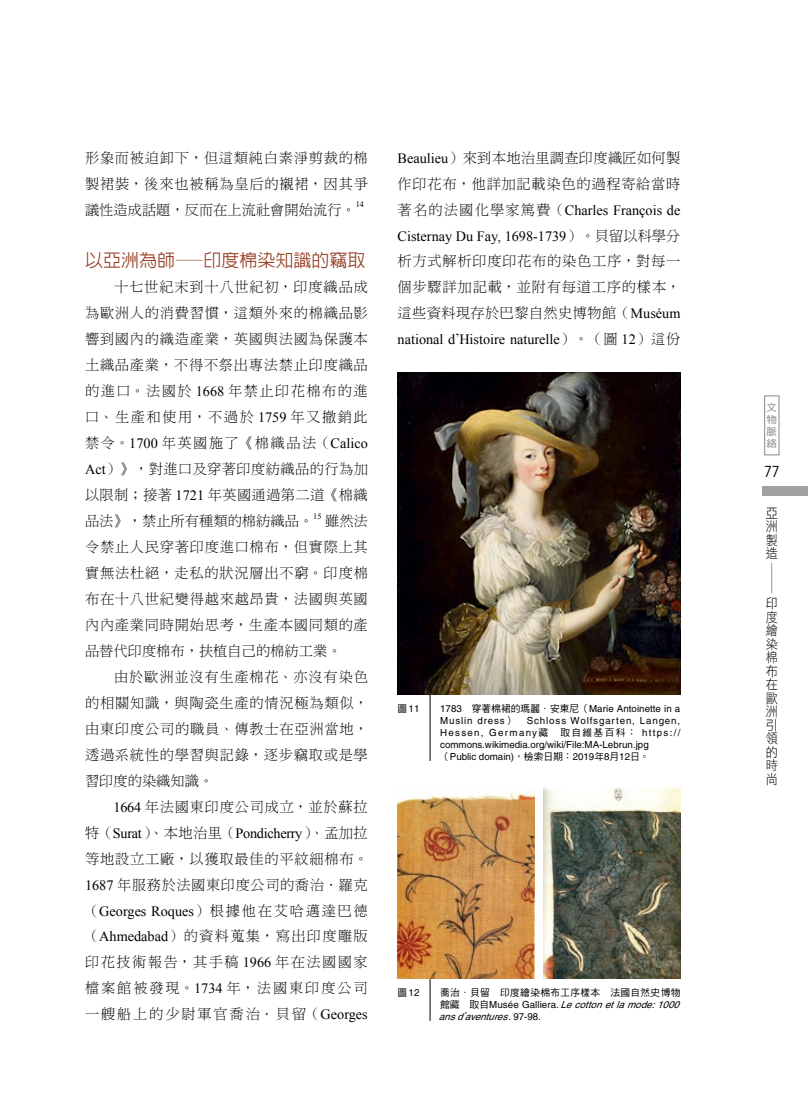
<style>
.page{position:relative;width:808px;height:1106px;background:#fff}
.page>*{position:absolute;margin:0;border:0;box-sizing:border-box;transform-origin:0 0}
.t1{font:500 18px "AR Hei B5";color:#954025}
.t2{font:condensed 15px "ITC Avant Garde Std";color:#000}
.t3{font:14.25px/26px "DF Ming Std W3";letter-spacing:.05em;color:#000;text-align:justify}
.t4{font:14.25px/26px "Times New Roman";color:#000}
.t5{font:14.25px "Times New Roman";letter-spacing:-.02em;color:#000}
.t6{font:13.5px/13.5px "DF Hei Std W3";color:#000;text-align:justify;scale:.9 1}
.t7{font:12.15px "DF Hei Std W3";color:#000;scale:2.5 1}
.t8{font:10.05px/12px "DF Hei Std W5";color:#898989;text-align:justify;scale:1.05 1}
.t9{font:9.75px/12px "Helvetica";letter-spacing:.005em;color:#000}
.t10{font:italic 9.75px/12px "Helvetica";color:#000}
.t11{font:9.75px "DF Hei Std W5";letter-spacing:.03em;color:#000}
.t12{font:8.25px "Times New Roman";color:#000}
.s1{font-family:"Times New Roman"}
.s2{font-family:"DF Ming Std W3"}
.s3{font-family:"Didot"}
.s4{font-family:"DF Hei Std W5"}
.s5{font-family:"Adobe Ming Std";font-weight:300}
.s6{font-family:"DF Hei Std W5";font-style:normal}
.s7{font-style:normal}
</style>
<div class="page">
<hr style="left:430px;top:664px;width:1px;height:97px;background:#000">
<img style="left:398px;top:372px;width:282px;height:322px">
<hr style="left:430px;top:924px;width:1px;height:96px;background:#000">
<img style="left:543px;top:787px;width:137px;height:191px">
<img style="left:398px;top:789px;width:137px;height:189px">
<div style="left:762px;top:487px;width:46px;height:9px;background:#9fa0a0"></div>
<div style="left:764px;top:395px;width:15px;height:60px;border:1px solid #898989"></div>
<p class="t3" style="left:85px;top:144px;width:284px">形象而被迫卸下，但這類純白素淨剪裁的棉製裙裝，後來也被稱為皇后的襯裙，因其爭議性造成話題，反而在上流社會開始流行。</p>
<p class="t12" style="left:356px;top:199px;width:10px">14</p>
<p class="t1" style="left:85px;top:251px;width:282px">以亞洲為師─印度棉染知識的竊取</p>
<p class="t3" style="left:85px;top:274px;width:284px">　　十七世紀末到十八世紀初，印度織品成為歐洲人的消費習慣，這類外來的棉織品影響到國內的織造產業，英國與法國為保護本土織品產業，不得不祭出專法禁止印度織品的進口。法國於 <span class="s1">1668</span> 年禁止印花棉布的進口、生產和使用，不過於 <span class="s1">1759</span> 年又撤銷此禁令。<span class="s1">1700</span> 年英國施了《棉織品法（<span class="s1">Calico Act</span>）》，對進口及穿著印度紡織品的行為加以限制；接著 <span class="s1">1721</span> 年英國通過第二道《棉織品法》，禁止所有種類的棉紡織品。</p>
<p class="t12" style="left:313px;top:510px;width:10px">15</p>
<p class="t3" style="left:85px;top:508px;width:284px;text-align:left;text-indent:240px">雖然法令禁止人民穿著印度進口棉布，但實際上其實無法杜絕，走私的狀況層出不窮。印度棉布在十八世紀變得越來越昂貴，法國與英國內內產業同時開始思考，生產本國同類的產品替代印度棉布，扶植自己的棉紡工業。<br>　　由於歐洲並沒有生產棉花、亦沒有染色的相關知識，與陶瓷生產的情況極為類似，由東印度公司的職員、傳教士在亞洲當地，透過系統性的學習與記錄，逐步竊取或是學習印度的染織知識。<br>　　<span class="s1">1664</span> 年法國東印度公司成立，並於蘇拉</p>
<p class="t5" style="left:85px;top:823px;width:284px"><span class="s2">特（</span>Surat<span class="s2">）、本地治里（</span>Pondicherry<span class="s2">）、孟加拉</span></p>
<p class="t3" style="left:85px;top:845px;width:284px">等地設立工廠，以獲取最佳的平紋細棉布。<br><span class="s1">1687</span> 年服務於法國東印度公司的喬治．羅克</p>
<p class="t4" style="left:85px;top:897px;width:284px"><span class="s2">（</span>Georges Roques<span class="s2">）根據他在艾哈邁達巴德</span></p>
<p class="t3" style="left:85px;top:923px;width:284px">（<span class="s1">Ahmedabad</span>）的資料蒐集，寫出印度雕版印花技術報告，其手稿 <span class="s1">1966</span> 年在法國國家檔案館被發現。<span class="s1">1734</span> 年，法國東印度公司一艘船上的少尉軍官喬治．貝留（<span class="s1">Georges</span></p>
<p class="t3" style="left:398px;top:144px;width:284px"><span class="s1">Beaulieu</span>）來到本地治里調查印度織匠如何製作印花布，他詳加記載染色的過程寄給當時</p>
<p class="t4" style="left:398px;top:196px;width:284px"><span class="s2">著名的法國化學家篤費（</span>Charles François de<br>Cisternay Du Fay, 1698-1739<span class="s2">）。貝留以科學分</span></p>
<p class="t3" style="left:398px;top:248px;width:284px">析方式解析印度印花布的染色工序，對每一個步驟詳加記載，並附有每道工序的樣本，這些資料現存於巴黎自然史博物館（<span class="s1">Muséum</span></p>
<p class="t4" style="left:398px;top:326px;width:284px">national d<span class="s3">’</span>Histoire naturelle<span class="s2">）。（圖</span> 12<span class="s2">）這份</span></p>
<p class="t9" style="left:398px;top:702px;width:23px"><span class="s4">圖</span>11</p>
<p class="t9" style="left:440px;top:702px;width:242px">1783<span class="s4">　穿著棉裙的瑪麗</span><span class="s5">．</span><span class="s4">安東尼（</span>Marie Antoinette in a Muslin dress<span class="s4">）　</span>Schloss Wolfsgarten, Langen, Hessen, Germany<span class="s4">藏　取自維基百科：</span> https:// commons.wikimedia.org/wiki/File:MA-Lebrun.jpg<span class="s4">（</span>Public domain)<span class="s4">，檢索日期：</span>2019<span class="s4">年</span>8<span class="s4">月</span>12<span class="s4">日。</span></p>
<p class="t9" style="left:398px;top:986px;width:23px"><span class="s4">圖</span>12</p>
<p class="t11" style="left:440px;top:986px;width:242px">喬治<span class="s5">．</span>貝留　印度繪染棉布工序樣本　法國自然史博物</p>
<p class="t10" style="left:439px;top:998px;width:246px"><span class="s6">館藏　取自</span><span class="s7">Musée Galliera.</span> Lecottonetlamode:1000 ansd’aventures <span class="s7">. 9 7 - 9 8 .</span></p>
<p class="t8" style="left:766px;top:401px;width:11px">文物脈絡</p>
<p class="t2" style="left:764px;top:463px;width:17px">77</p>
<p class="t6" style="left:766px;top:506px;width:14px">亞洲製造</p>
<p class="t7" style="left:778px;top:563px;width:14px;rotate:90deg">─</p>
<p class="t6" style="left:766px;top:596px;width:15px">印度繪染棉布在歐洲引領的時尚</p>
</div>
